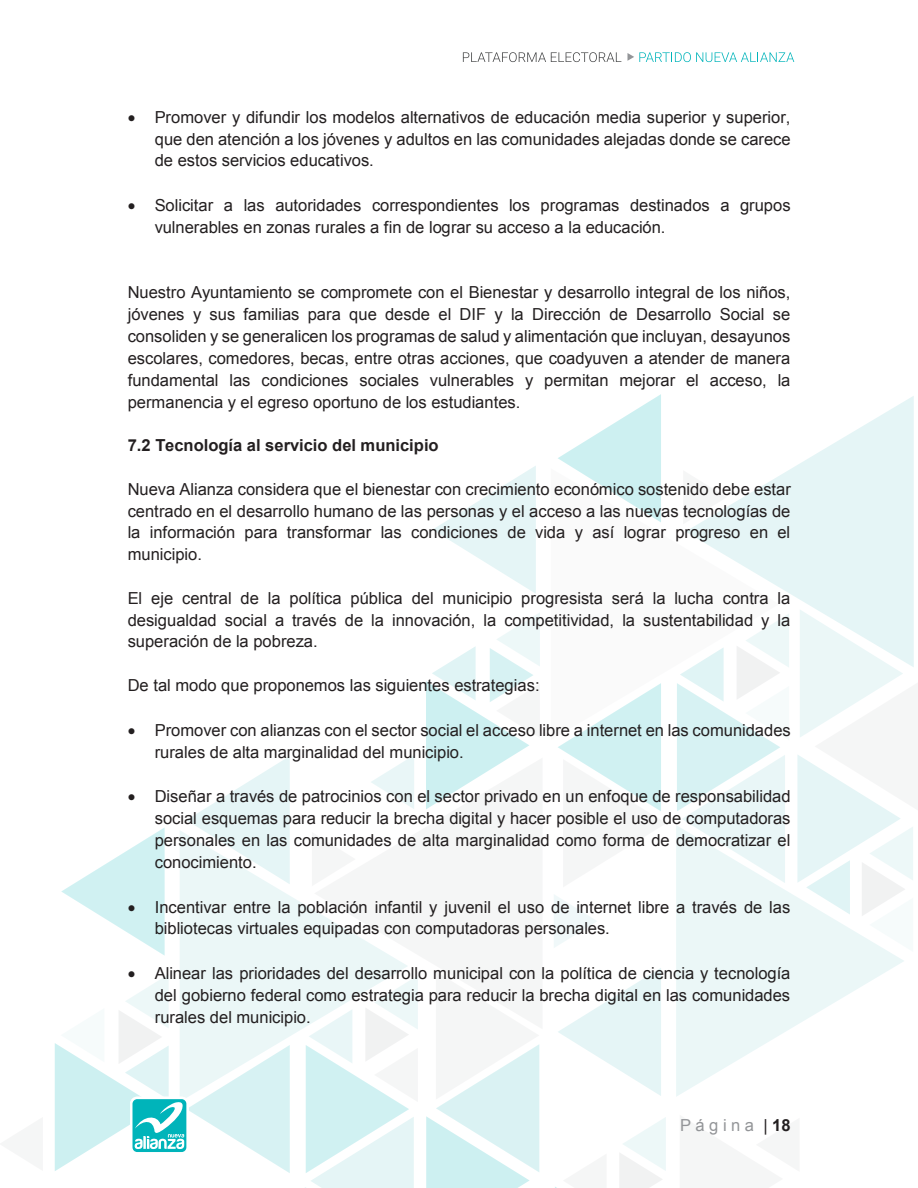
<style>
.page{position:relative;width:918px;height:1188px;background:#fff}
.page>*{position:absolute;margin:0;border:0;box-sizing:border-box;transform-origin:0 0}
.t1{font:16.5px/21.8px "Arial";color:#231f20;text-align:justify}
.t2{font:700 16.5px "Arial";color:#231f20}
.t3{font:16.5px "Arial";letter-spacing:.27em;color:#939598}
.s1{color:#231f20}
.s2{font-weight:700;color:#231f20}
</style>
<div class="page">
<svg style="left:61px;top:827px;width:104px;height:129px"></svg>
<svg style="left:187px;top:756px;width:103px;height:74px"></svg>
<svg style="left:180px;top:830px;width:134px;height:206px;fill:#ebf7f7"></svg>
<svg style="left:314px;top:910px;width:93px;height:61px;fill:#ebf7f7"></svg>
<svg style="left:305px;top:971px;width:234px;height:217px"></svg>
<svg style="left:312px;top:832px;width:2px;height:54px"></svg>
<svg style="left:555px;top:1117px;width:111px;height:71px"></svg>
<svg style="left:554px;top:895px;width:43px;height:53px"></svg>
<svg style="left:558px;top:968px;width:103px;height:128px"></svg>
<svg style="left:558px;top:740px;width:103px;height:71px"></svg>
<svg style="left:433px;top:466px;width:103px;height:128px"></svg>
<svg style="left:558px;top:394px;width:103px;height:74px"></svg>
<svg style="left:676px;top:825px;width:228px;height:272px;fill:#ebf7f7"></svg>
<svg style="left:570px;top:468px;width:91px;height:272px"></svg>
<svg style="left:686px;top:396px;width:228px;height:213px;fill:#e5f5f6"></svg>
<svg style="left:371px;top:755px;width:43px;height:54px"></svg>
<svg style="left:797px;top:609px;width:117px;height:343px"></svg>
<svg style="left:677px;top:614px;width:112px;height:269px"></svg>
<svg style="left:426px;top:613px;width:114px;height:196px"></svg>
<svg style="left:686px;top:470px;width:41px;height:54px"></svg>
<svg style="left:55px;top:974px;width:235px;height:199px"></svg>
<svg style="left:463px;top:52px;width:158px;height:10px"></svg>
<svg style="left:627px;top:52px;width:167px;height:10px"></svg>
<p class="t1" style="left:155px;top:106px;width:638px;text-indent:-27px">• Promover y difundir los modelos alternativos de educación media superior y superior, que den atención a los jóvenes y adultos en las comunidades alejadas donde se carece de estos servicios educativos.</p>
<p class="t1" style="left:155px;top:194px;width:637px;text-indent:-27px">• Solicitar a las autoridades correspondientes los programas destinados a grupos vulnerables en zonas rurales a fin de lograr su acceso a la educación.</p>
<p class="t1" style="left:128px;top:282px;width:664px">Nuestro Ayuntamiento se compromete con el Bienestar y desarrollo integral de los niños, jóvenes y sus familias para que desde el DIF y la Dirección de Desarrollo Social se consoliden y se generalicen los programas de salud y alimentación que incluyan, desayunos escolares, comedores, becas, entre otras acciones, que coadyuven a atender de manera fundamental las condiciones sociales vulnerables y permitan mejorar el acceso, la permanencia y el egreso oportuno de los estudiantes.</p>
<p class="t2" style="left:128px;top:434px;width:313px">7.2 Tecnología al servicio del municipio</p>
<p class="t1" style="left:128px;top:478px;width:665px">Nueva Alianza considera que el bienestar con crecimiento económico sostenido debe estar centrado en el desarrollo humano de las personas y el acceso a las nuevas tecnologías de la información para transformar las condiciones de vida y así lograr progreso en el municipio.</p>
<p class="t1" style="left:128px;top:587px;width:664px">El eje central de la política pública del municipio progresista será la lucha contra la desigualdad social a través de la innovación, la competitividad, la sustentabilidad y la superación de la pobreza.</p>
<p class="t1" style="left:128px;top:675px;width:414px">De tal modo que proponemos las siguientes estrategias:</p>
<p class="t1" style="left:155px;top:719px;width:637px;text-indent:-27px">• Promover con alianzas con el sector social el acceso libre a internet en las comunidades rurales de alta marginalidad del municipio.</p>
<p class="t1" style="left:155px;top:786px;width:637px;text-indent:-27px">• Diseñar a través de patrocinios con el sector privado en un enfoque de responsabilidad social esquemas para reducir la brecha digital y hacer posible el uso de computadoras personales en las comunidades de alta marginalidad como forma de democratizar el conocimiento.</p>
<p class="t1" style="left:155px;top:896px;width:637px;text-indent:-27px">• Incentivar entre la población infantil y juvenil el uso de internet libre a través de las bibliotecas virtuales equipadas con computadoras personales.</p>
<p class="t1" style="left:155px;top:963px;width:637px;text-indent:-27px">• Alinear las prioridades del desarrollo municipal con la política de ciencia y tecnología del gobierno federal como estrategia para reducir la brecha digital en las comunidades rurales del municipio.</p>
<p class="t3" style="left:680px;top:1115px;width:112px">Página <span class="s1">|</span> <span class="s2">18</span></p>
</div>
